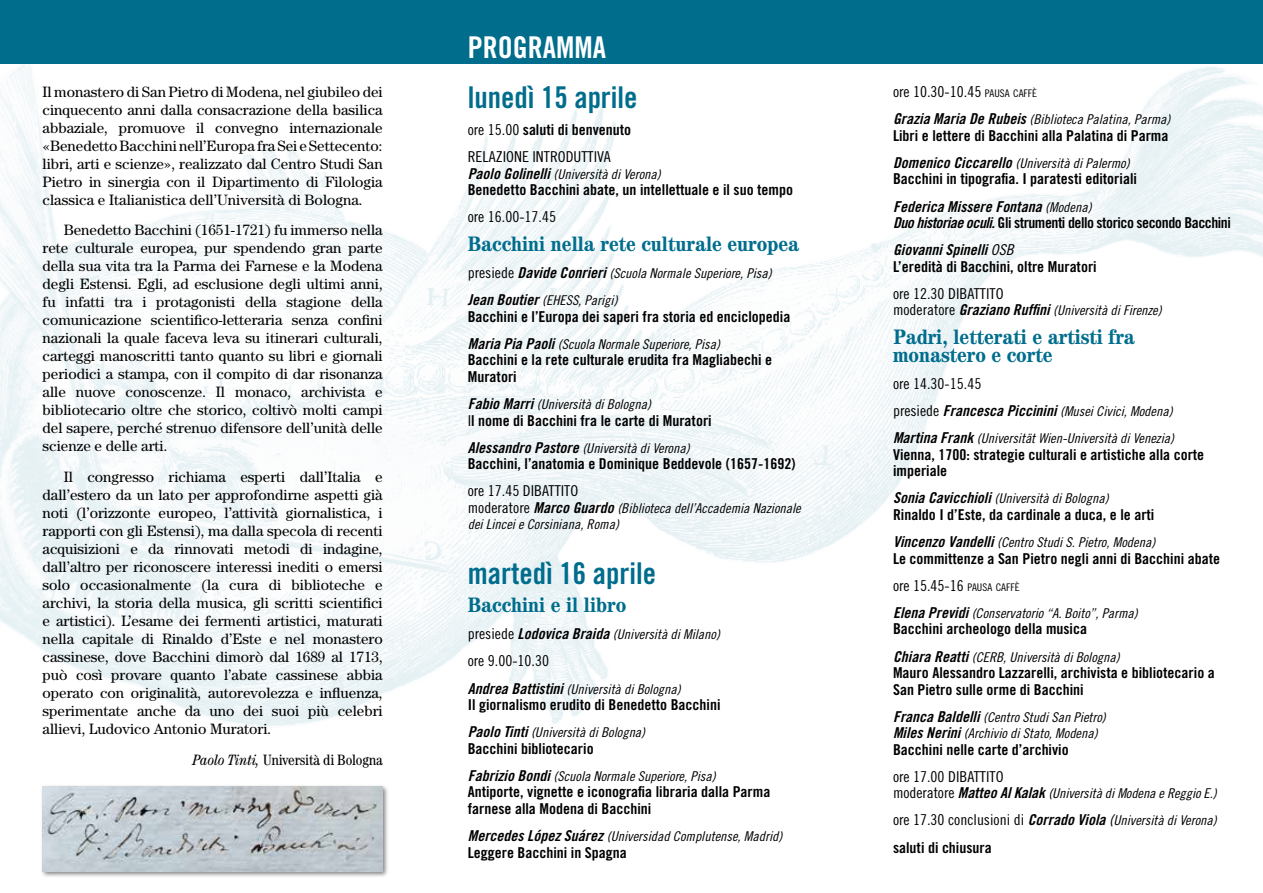
<style>
.page{position:relative;width:1263px;height:893px;background:#fff}
.page>*{position:absolute;margin:0;border:0;box-sizing:border-box;transform-origin:0 0}
.t1{font:30px "Trade Gothic LT Std Bd Cn 20";color:#006d8d}
.t2{font:30px "Trade Gothic LT Std Bd Cn 20";color:#fff}
.t3{font:700 condensed 21px/18px "Century Std";color:#006d8d;scale:1.05 1}
.t4{font:15px/18px "Century Std";color:#000;text-align:justify}
.t5{font:15px/16.5px "Trade Gothic LT Std Bd Cn 20";color:#000;scale:1.05 1}
.t6{font:15px "Trade Gothic LT Std Cn 18";color:#000;scale:1.05 1}
.t7{font:15px "Trade Gothic LT Std Bd Cn 20";letter-spacing:-.03em;color:#000;scale:1.05 1}
.t8{font:15px "Trade Gothic LT Std Bd Cn 20 Obl";color:#000;scale:1.05 1}
.t9{font:condensed 15px "Century Std";letter-spacing:-.01em;color:#000}
.t10{font:13.5px/27.2px "Trade Gothic LT Std Cn 18 Obl";color:#000;scale:1.05 1}
.s1{font-style:italic}
.s2{font-family:"Trade Gothic LT Std Cn 18"}
.s3{font-family:"Trade Gothic LT Std Bd Cn 20 Obl";font-size:15px}
.s4{font-family:"Trade Gothic LT Std Cn 18";font-size:15px}
.s5{font-size:10.5px}
.s6{font-family:"Trade Gothic LT Std Cn 18 Obl";font-size:13.5px}
.s7{font-family:"Trade Gothic LT Std Bd Cn 20 Obl"}
.s8{font-family:"Trade Gothic LT Std Cn 18 Obl"}
</style>
<div class="page">
<img style="left:0;top:64px;width:1263px;height:662px">
<div style="left:0;top:0;width:1263px;height:64px;background:#006d8d"></div>
<div style="left:40px;top:784px;width:350px;height:95px;background:#000;opacity:.5"></div>
<img style="left:42px;top:787px;width:341px;height:85px">
<p class="t4" style="left:43px;top:82px;width:342px">Il monastero di San Pietro di Modena, nel giubileo dei cinquecento anni dalla consacrazione della basilica abbaziale, promuove il convegno internazionale «Benedetto Bacchini nell’Europa fra Sei e Settecento: libri, arti e scienze», realizzato dal Centro Studi San Pietro in sinergia con il Dipartimento di Filologia classica e Italianistica dell’Università di Bologna.</p>
<p class="t4" style="left:43px;top:221px;width:342px;text-indent:21px">Benedetto Bacchini (1651-1721) fu immerso nella rete culturale europea, pur spendendo gran parte della sua vita tra la Parma dei Farnese e la Modena degli Estensi. Egli, ad esclusione degli ultimi anni, fu infatti tra i protagonisti della stagione della comunicazione scientifico-letteraria senza confini nazionali la quale faceva leva su itinerari culturali, carteggi manoscritti tanto quanto su libri e giornali periodici a stampa, con il compito di dar risonanza alle nuove conoscenze. Il monaco, archivista e bibliotecario oltre che storico, coltivò molti campi del sapere, perché strenuo difensore dell’unità delle scienze e delle arti.</p>
<p class="t4" style="left:43px;top:468px;width:342px;text-indent:21px">Il congresso richiama esperti dall’Italia e dall’estero da un lato per approfondirne aspetti già noti (l’orizzonte europeo, l’attività giornalistica, i rapporti con gli Estensi), ma dalla specola di recenti acquisizioni e da rinnovati metodi di indagine, dall’altro per riconoscere interessi inediti o emersi solo occasionalmente (la cura di biblioteche e archivi, la storia della musica, gli scritti scientifici e artistici). L’esame dei fermenti artistici, maturati nella capitale di Rinaldo d’Este e nel monastero cassinese, dove Bacchini dimorò dal 1689 al 1713, può così provare quanto l’abate cassinese abbia operato con originalità, autorevolezza e influenza, sperimentate anche da uno dei suoi più celebri allievi, Ludovico Antonio Muratori.</p>
<p class="t9" style="left:193px;top:751px;width:191px"><span class="s1">Paolo Tinti,</span> Università di Bologna</p>
<h1 class="t2" style="left:468px;top:30px;width:140px">PROGRAMMA</h1>
<h1 class="t1" style="left:468px;top:79px;width:171px">lunedì 15 aprile</h1>
<p class="t5" style="left:468px;top:121px;width:157px"><span class="s2">ore 15.00</span> saluti di benvenuto</p>
<p class="t6" style="left:468px;top:148px;width:138px">RELAZIONE INTRODUTTIVA</p>
<p class="t10" style="left:468px;top:161px;width:185px"><span class="s3">Paolo Golinelli</span> (Università di Verona)</p>
<p class="t5" style="left:468px;top:182px;width:311px">Benedetto Bacchini abate, un intellettuale e il suo tempo</p>
<p class="t6" style="left:468px;top:208px;width:86px">ore 16.00-17.45</p>
<h2 class="t3" style="left:468px;top:234px;width:317px">Bacchini nella rete culturale europea</h2>
<p class="t10" style="left:468px;top:260px;width:291px"><span class="s4">presiede</span> <span class="s3">Davide Conrieri</span> (Scuola Normale Superiore, Pisa)<br><span class="s3">Jean Boutier</span> (EHESS, Parigi)</p>
<p class="t5" style="left:468px;top:308px;width:309px">Bacchini e l’Europa dei saperi fra storia ed enciclopedia</p>
<p class="t10" style="left:468px;top:331px;width:242px"><span class="s3">Maria Pia Paoli</span> (Scuola Normale Superiore, Pisa)</p>
<p class="t5" style="left:468px;top:352px;width:291px">Bacchini e la rete culturale erudita fra Magliabechi e<br>Muratori</p>
<p class="t10" style="left:468px;top:391px;width:176px"><span class="s3">Fabio Marri</span> (Università di Bologna)</p>
<p class="t5" style="left:468px;top:412px;width:234px"><span class="s2">I</span>l nome di Bacchini fra le carte di Muratori</p>
<p class="t10" style="left:468px;top:435px;width:213px"><span class="s3">Alessandro Pastore</span> (Università di Verona)</p>
<p class="t5" style="left:468px;top:455px;width:314px">Bacchini, l’anatomia e Dominique Beddevole (1657-1692)</p>
<p class="t6" style="left:468px;top:482px;width:107px">ore 17.45 DIBATTITO</p>
<p class="t10" style="left:468px;top:500px;width:319px;line-height:16.5px"><span class="s4">moderatore</span> <span class="s3">Marco Guardo</span> (Biblioteca dell’Accademia Nazionale dei Lincei e Corsiniana, Roma)</p>
<h1 class="t1" style="left:468px;top:555px;width:190px">martedì 16 aprile</h1>
<h2 class="t3" style="left:468px;top:596px;width:153px">Bacchini e il libro</h2>
<p class="t10" style="left:468px;top:621px;width:242px"><span class="s4">presiede</span> <span class="s3">Lodovica Braida</span> (Università di Milano)</p>
<p class="t6" style="left:468px;top:652px;width:79px">ore 9.00-10.30</p>
<p class="t10" style="left:468px;top:675px;width:204px"><span class="s3">Andrea Battistini</span> (Università di Bologna)</p>
<p class="t5" style="left:468px;top:696px;width:242px">Il giornalismo erudito di Benedetto Bacchini</p>
<p class="t10" style="left:468px;top:719px;width:170px"><span class="s3">Paolo Tinti</span> (Università di Bologna)</p>
<p class="t5" style="left:468px;top:740px;width:121px">Bacchini bibliotecario</p>
<p class="t10" style="left:468px;top:763px;width:238px"><span class="s3">Fabrizio Bondi</span> (Scuola Normale Superiore, Pisa)</p>
<p class="t5" style="left:468px;top:784px;width:290px">Antiporte, vignette e iconografia libraria dalla Parma farnese alla Modena di Bacchini</p>
<p class="t10" style="left:468px;top:823px;width:301px"><span class="s3">Mercedes López Suárez</span> (Universidad Complutense, Madrid)</p>
<p class="t5" style="left:468px;top:844px;width:153px">Leggere Bacchini in Spagna</p>
<p class="t6" style="left:893px;top:83px;width:139px">ore 10.30-10.45 <span class="s5">PAUSA CAFFÈ</span></p>
<p class="t10" style="left:893px;top:106px;width:266px"><span class="s3">Grazia Maria De Rubeis</span> (Biblioteca Palatina, Parma)</p>
<p class="t5" style="left:893px;top:127px;width:264px">Libri e lettere di Bacchini alla Palatina di Parma</p>
<p class="t10" style="left:893px;top:150px;width:227px"><span class="s3">Domenico Ciccarello</span> (Università di Palermo)</p>
<p class="t5" style="left:893px;top:171px;width:234px">Bacchini in tipografia. I paratesti editoriali</p>
<p class="t8" style="left:893px;top:197px;width:191px">Federica Missere Fontana <span class="s6">(Modena)</span></p>
<p class="t7" style="left:893px;top:214px;width:323px"><span class="s7">Duo historiae oculi.</span> Gli strumenti dello storico secondo Bacchini</p>
<p class="t8" style="left:893px;top:241px;width:116px">Giovanni Spinelli <span class="s8">OSB</span></p>
<p class="t5" style="left:893px;top:258px;width:196px">L’eredità di Bacchini, oltre Muratori</p>
<p class="t6" style="left:893px;top:285px;width:107px">ore 12.30 DIBATTITO</p>
<p class="t10" style="left:893px;top:297px;width:257px"><span class="s4">moderatore</span> <span class="s3">Graziano Ruffini</span> (Università di Firenze)</p>
<h2 class="t3" style="left:893px;top:327px;width:232px">Padri, letterati e artisti fra monastero e corte</h2>
<p class="t6" style="left:893px;top:375px;width:86px">ore 14.30-15.45</p>
<p class="t10" style="left:893px;top:398px;width:269px"><span class="s4">presiede</span> <span class="s3">Francesca Piccinini</span> (Musei Civici, Modena)<br><span class="s3">Martina Frank</span> (Universität Wien-Università di Venezia)</p>
<p class="t5" style="left:893px;top:446px;width:298px">Vienna, 1700: strategie culturali e artistiche alla corte imperiale</p>
<p class="t10" style="left:893px;top:485px;width:207px"><span class="s3">Sonia Cavicchioli</span> (Università di Bologna)</p>
<p class="t5" style="left:893px;top:506px;width:250px">Rinaldo I d’Este, da cardinale a duca, e le arti</p>
<p class="t10" style="left:893px;top:529px;width:251px"><span class="s3">Vincenzo Vandelli</span> (Centro Studi S. Pietro, Modena)</p>
<p class="t5" style="left:893px;top:550px;width:313px">Le committenze a San Pietro negli anni di Bacchini abate</p>
<p class="t6" style="left:893px;top:576px;width:122px">ore 15.45-16 <span class="s5">PAUSA CAFFÈ</span></p>
<p class="t10" style="left:893px;top:600px;width:235px"><span class="s3">Elena Previdi</span> (Conservatorio “A. Boito”, Parma)</p>
<p class="t5" style="left:893px;top:621px;width:186px">Bacchini archeologo della musica</p>
<p class="t10" style="left:893px;top:643px;width:217px"><span class="s3">Chiara Reatti</span> (CERB, Università di Bologna)</p>
<p class="t5" style="left:893px;top:664px;width:308px">Mauro Alessandro Lazzarelli, archivista e bibliotecario a<br>San Pietro sulle orme di Bacchini</p>
<p class="t10" style="left:893px;top:709px;width:204px;line-height:16.5px"><span class="s3">Franca Baldelli</span> (Centro Studi San Pietro)<br><span class="s3">Miles Nerini</span> (Archivio di Stato, Modena)</p>
<p class="t5" style="left:893px;top:741px;width:169px">Bacchini nelle carte d’archivio</p>
<p class="t6" style="left:893px;top:767px;width:107px">ore 17.00 DIBATTITO</p>
<p class="t10" style="left:893px;top:780px;width:310px"><span class="s4">moderatore</span> <span class="s3">Matteo Al Kalak</span> (Università di Modena e Reggio E.)</p>
<p class="t6" style="left:893px;top:811px;width:310px">ore 17.30 conclusioni di <span class="s7">Corrado Viola</span> <span class="s8">(</span><span class="s6">Università di Verona)</span></p>
<p class="t5" style="left:893px;top:839px;width:96px">saluti di chiusura</p>
</div>
